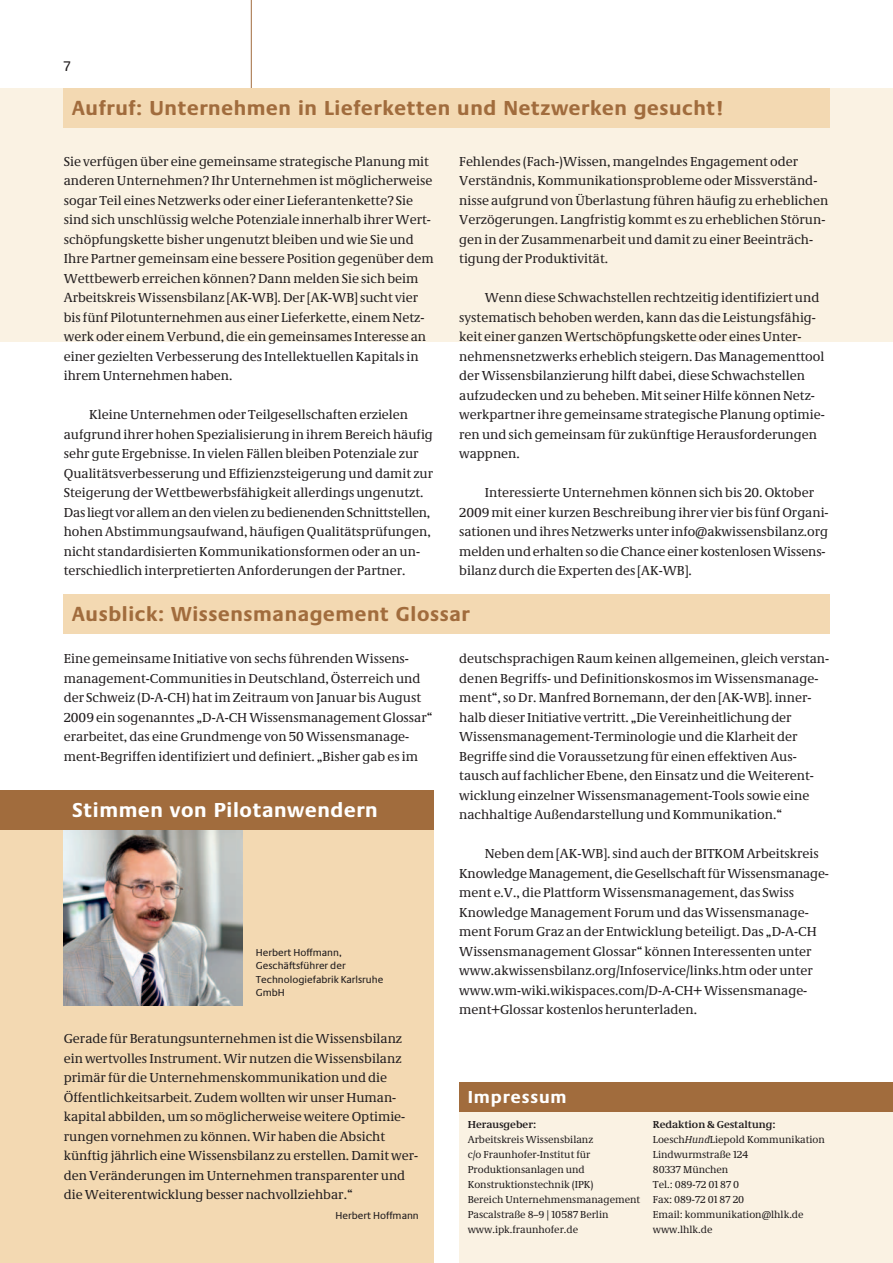
<style>
.page{position:relative;width:893px;height:1263px;background:#fff}
.page>*{position:absolute;margin:0;border:0;box-sizing:border-box;transform-origin:0 0}
.t1{font:700 21px "Neue Praxis";letter-spacing:.03em;color:#a16c3d}
.t2{font:700 21px "Neue Praxis";letter-spacing:.03em;color:#fff}
.t3{font:700 18px "Neue Praxis";letter-spacing:.05em;color:#fff}
.t4{font:14.55px "Neue Praxis";color:#231f20}
.t5{font:13.5px/19.5px "Neue Demos";color:#231f20}
.t6{font:10.5px/15px "Neue Demos";color:#231f20}
.t7{font:10.5px/13.5px "Neue Praxis";color:#231f20}
.t8{font:700 10.5px "Neue Demos";color:#231f20}
.s1{font-weight:700}
.s2{font-style:italic}
</style>
<div class="page">
<hr style="left:251px;top:0;width:1px;height:91px;background:#a16c3d">
<div style="left:0;top:88px;width:893px;height:253px;background:#faf2e3"></div>
<div style="left:63px;top:89px;width:766px;height:39px;background:#f3d9b2"></div>
<div style="left:63px;top:595px;width:766px;height:39px;background:#f3d9b2"></div>
<div style="left:0;top:801px;width:434px;height:462px;background:#f3d9b2"></div>
<div style="left:459px;top:1082px;width:434px;height:181px;background:#faf2e3"></div>
<div style="left:459px;top:1082px;width:434px;height:30px;background:#a16c3d"></div>
<img style="left:64px;top:830px;width:179px;height:175px">
<div style="left:0;top:790px;width:434px;height:40px;background:#a16c3d"></div>
<p class="t4" style="left:64px;top:58px;width:8px">7</p>
<h1 class="t1" style="left:72px;top:96px;width:653px">Aufruf: Unternehmen in Lieferketten und Netzwerken gesucht!</h1>
<p class="t5" style="left:64px;top:151px;width:371px">Sie verfügen über eine gemeinsame strategische Planung mit anderen Unternehmen? Ihr Unternehmen ist möglicherweise sogar Teil eines Netzwerks oder einer Lieferantenkette? Sie sind sich unschlüssig welche Potenziale innerhalb ihrer Wert&shy;schöpfungskette bisher ungenutzt bleiben und wie Sie und Ihre Partner gemeinsam eine bessere Position gegenüber dem Wettbewerb erreichen können? Dann melden Sie sich beim Arbeitskreis Wissensbilanz [AK-WB]. Der [AK-WB] sucht vier bis fünf Pilotunternehmen aus einer Lieferkette, einem Netz&shy;werk oder einem Verbund, die ein gemeinsames Interesse an einer gezielten Verbesserung des Intellektuellen Kapitals in ihrem Unternehmen haben.</p>
<p class="t5" style="left:64px;top:405px;width:371px;text-indent:26px">Kleine Unternehmen oder Teilgesellschaften erzielen aufgrund ihrer hohen Spezialisierung in ihrem Bereich häufig sehr gute Ergebnisse. In vielen Fällen bleiben Potenziale zur Qualitätsverbesserung und Effizienzsteigerung und damit zur Steigerung der Wettbewerbsfähigkeit allerdings ungenutzt.<br>Das liegt vor allem an den vielen zu bedienenden Schnittstellen, hohen Abstimmungsaufwand, häufigen Qualitätsprüfungen, nicht standardisierten Kommunikationsformen oder an un&shy;terschiedlich interpretierten Anforderungen der Partner.</p>
<p class="t5" style="left:459px;top:151px;width:371px">Fehlendes (Fach-)Wissen, mangelndes Engagement oder Verständnis, Kommunikationsprobleme oder Missverständ&shy;nisse aufgrund von Überlastung führen häufig zu erheblichen Verzögerungen. Langfristig kommt es zu erheblichen Störun&shy;gen in der Zusammenarbeit und damit zu einer Beeinträch&shy;tigung der Produktivität.</p>
<p class="t5" style="left:459px;top:288px;width:367px;text-indent:26px">Wenn diese Schwachstellen rechtzeitig identifiziert und systematisch behoben werden, kann das die Leistungsfähig&shy;keit einer ganzen Wertschöpfungskette oder eines Unter&shy;nehmensnetzwerks erheblich steigern. Das Managementtool der Wissensbilanzierung hilft dabei, diese Schwachstellen aufzudecken und zu beheben. Mit seiner Hilfe können Netz&shy;werkpartner ihre gemeinsame strategische Planung optimie&shy;ren und sich gemeinsam für zukünftige Herausforderungen wappnen.</p>
<p class="t5" style="left:459px;top:483px;width:370px;text-indent:26px">Interessierte Unternehmen können sich bis 20. Oktober 2009 mit einer kurzen Beschreibung ihrer vier bis fünf Organi&shy;sationen und ihres Netzwerks unter info@akwissensbilanz.org melden und erhalten so die Chance einer kostenlosen Wissens-- bilanz durch die Experten des [AK-WB].</p>
<h1 class="t1" style="left:72px;top:602px;width:399px">Ausblick: Wissensmanagement Glossar</h1>
<p class="t5" style="left:64px;top:649px;width:370px">Eine gemeinsame Initiative von sechs führenden Wissens&shy;management-Communities in Deutschland, Österreich und der Schweiz (D-A-CH) hat im Zeitraum von Januar bis August 2009 ein sogenanntes „D-A-CH Wissensmanagement Glossar“ erarbeitet, das eine Grundmenge von 50 Wissensmanage&shy;ment-Begriffen identifiziert und definiert. „Bisher gab es im</p>
<p class="t5" style="left:459px;top:649px;width:371px">deutschsprachigen Raum keinen allgemeinen, gleich verstan&shy;denen Begriffs- und Definitionskosmos im Wissensmanage&shy;ment“, so Dr. Manfred Bornemann, der den [AK-WB]. inner&shy;halb dieser Initiative vertritt. „Die Vereinheitlichung der Wissensmanagement-Terminologie und die Klarheit der Begriffe sind die Voraussetzung für einen effektiven Aus&shy;tausch auf fachlicher Ebene, den Einsatz und die Weiterent&shy;wicklung einzelner Wissensmanagement-Tools sowie eine nachhaltige Außendarstellung und Kommunikation.“</p>
<p class="t5" style="left:459px;top:844px;width:370px;text-indent:26px">Neben dem [AK-WB]. sind auch der BITKOM Arbeitskreis Knowledge Management, die Gesellschaft für Wissensmanage&shy;ment e.V., die Plattform Wissensmanagement, das Swiss Knowledge Management Forum und das Wissensmanage&shy;ment Forum Graz an der Entwicklung beteiligt. Das „D-A-CH Wissensmanagement Glossar“ können Interessenten unter www.akwissensbilanz.org/Infoservice/links.htm oder unter www.wm-wiki.wikispaces.com/D-A-CH+ Wissensmanage&shy;ment+Glossar kostenlos herunterladen.</p>
<h1 class="t2" style="left:72px;top:797px;width:307px">Stimmen von Pilotanwendern</h1>
<p class="t7" style="left:256px;top:945px;width:129px">Herbert Hoffmann,<br>Geschäftsführer der<br>Technologiefabrik Karlsruhe<br>GmbH</p>
<p class="t5" style="left:64px;top:1029px;width:356px">Gerade für Beratungsunternehmen ist die Wissensbilanz ein wertvolles Instrument. Wir nutzen die Wissensbilanz primär für die Unternehmenskommunikation und die Öffentlichkeitsarbeit. Zudem wollten wir unser Human&shy;kapital abbilden, um so möglicherweise weitere Optimie&shy;rungen vornehmen zu können. Wir haben die Absicht künftig jährlich eine Wissensbilanz zu erstellen. Damit wer&shy;den Veränderungen im Unternehmen transparenter und die Weiterentwicklung besser nachvollziehbar.“</p>
<p class="t7" style="left:336px;top:1208px;width:85px">Herbert Hoffmann</p>
<h2 class="t3" style="left:468px;top:1086px;width:100px">Impressum</h2>
<p class="t8" style="left:468px;top:1118px;width:70px">Herausgeber:</p>
<p class="t6" style="left:468px;top:1132px;width:174px">Arbeitskreis Wissensbilanz<br>c/o Fraunhofer-Institut für<br>Produktionsanlagen und<br>Konstruktionstechnik (IPK)<br>Bereich Unternehmensmanagement<br>Pascalstraße 8–9 | 10587 Berlin www.ipk.fraunhofer.de</p>
<p class="t6" style="left:653px;top:1117px;width:174px"><span class="s1">Redaktion &amp; Gestaltung:<br></span>Loesch<span class="s2">Hund</span>Liepold Kommunikation<br>Lindwurmstraße 124<br>80337 München<br>Tel.: 089-72 01 87 0<br>Fax: 089-72 01 87 20<br>Email: kommunikation@lhlk.de www.lhlk.de</p>
</div>
